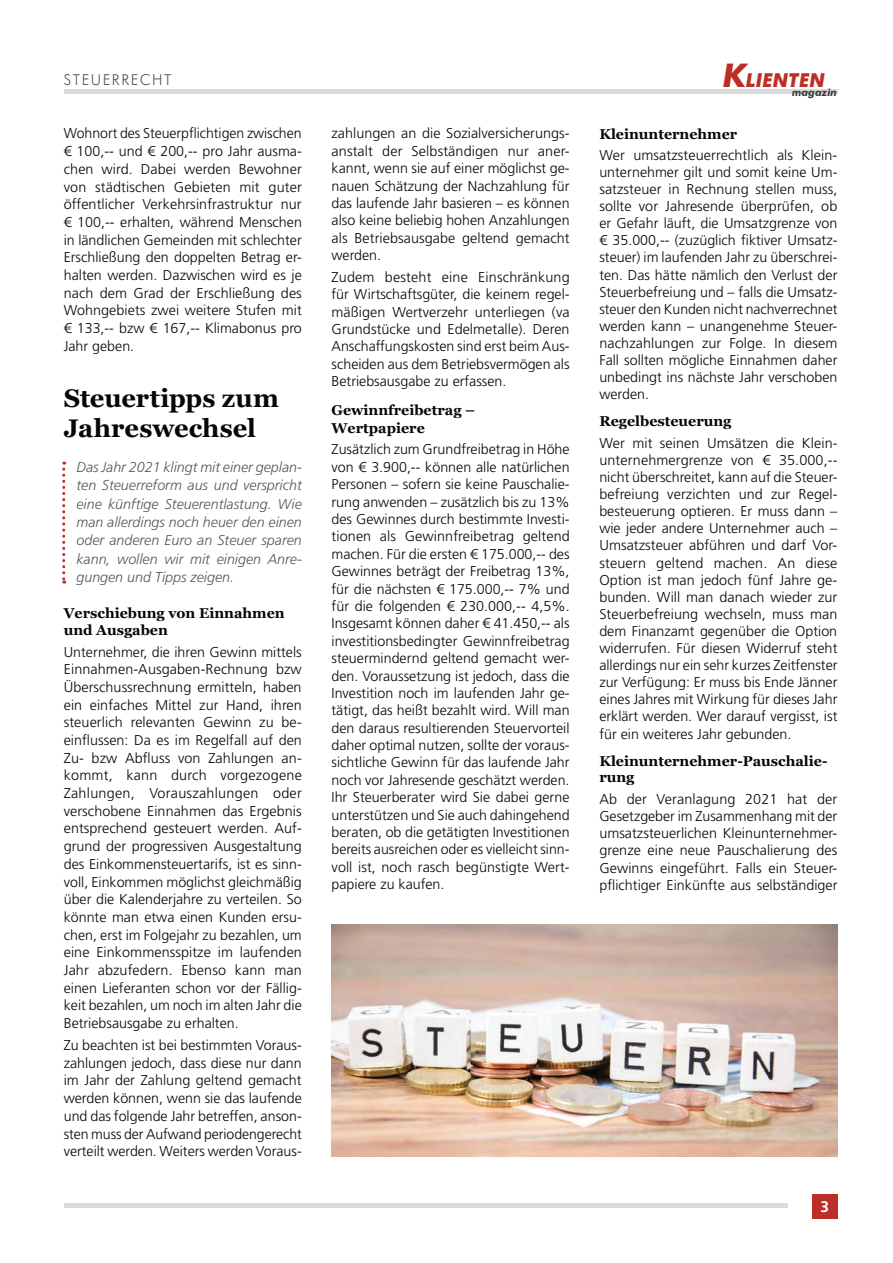
<style>
.page{position:relative;width:893px;height:1263px;background:#fff}
.page>*{position:absolute;margin:0;border:0;box-sizing:border-box;transform-origin:0 0}
.t1{font:700 25.5px/30.3px "Georgia";color:#040809}
.t2{font:italic 700 19.2px "Futura BT";color:#bc2e26}
.t3{font:700 15.3px "Frutiger LT Std";color:#fff}
.t4{font:300 15px "Futura BT";letter-spacing:.1em;color:#575757}
.t5{font:300 14.25px/17.7px "Frutiger LT Std";color:#040809;text-align:justify}
.t6{font:italic 300 14.25px/18.3px "Frutiger LT Std";color:#575757;text-align:justify}
.t7{font:700 14.25px/16.8px "Georgia";color:#040809}
.t8{font:italic 700 10.35px "Futura BT";color:#3d3c3b}
.s1{font-size:32.55px}
</style>
<div class="page">
<hr style="left:64px;top:90px;width:773px;height:4px;background:#dadad9">
<svg style="left:62px;top:462px;width:3px;height:122px"></svg>
<div style="left:64px;top:1203px;width:724px;height:5px;background:#dadad9"></div>
<div style="left:812px;top:1194px;width:25px;height:25px;background:#bc2e26"></div>
<img style="left:332px;top:925px;width:505px;height:231px">
<p class="t4" style="left:64px;top:70px;width:109px">STEUERRECHT</p>
<h2 class="t2" style="left:723px;top:69px;width:104px"><span class="s1">K</span>LIENTEN</h2>
<p class="t8" style="left:792px;top:86px;width:47px">magazin</p>
<p class="t5" style="left:64px;top:125px;width:240px">Wohnort des Steuerpflichtigen zwischen € 100,-- und € 200,-- pro Jahr ausma&shy;chen wird. Dabei werden Bewohner von städtischen Gebieten mit guter öffentlicher Verkehrsinfrastruktur nur € 100,-- erhalten, während Menschen in ländlichen Gemeinden mit schlechter Erschließung den doppelten Betrag er&shy;halten werden. Dazwischen wird es je nach dem Grad der Erschließung des Wohngebiets zwei weitere Stufen mit € 133,-- bzw € 167,-- Klimabonus pro Jahr geben.</p>
<h1 class="t1" style="left:64px;top:383px;width:217px">Steuertipps zum<br>Jahreswechsel</h1>
<p class="t6" style="left:77px;top:459px;width:227px">Das Jahr 2021 klingt mit einer geplan&shy;ten Steuerreform aus und verspricht eine künftige Steuerentlastung. Wie man allerdings noch heuer den einen oder anderen Euro an Steuer sparen kann, wollen wir mit einigen Anre&shy;gungen und Tipps zeigen.</p>
<p class="t7" style="left:64px;top:605px;width:222px">Verschiebung von Einnahmen und Ausgaben</p>
<p class="t5" style="left:64px;top:643px;width:240px">Unternehmer, die ihren Gewinn mittels Einnahmen-Ausgaben-Rechnung bzw Überschussrechnung ermitteln, haben ein einfaches Mittel zur Hand, ihren steuerlich relevanten Gewinn zu be&shy;einflussen: Da es im Regelfall auf den Zu- bzw Abfluss von Zahlungen an&shy;kommt, kann durch vorgezogene Zahlungen, Vorauszahlungen oder verschobene Einnahmen das Ergebnis entsprechend gesteuert werden. Auf&shy;grund der progressiven Ausgestaltung des Einkommensteuertarifs, ist es sinn&shy;voll, Einkommen möglichst gleichmäßig über die Kalenderjahre zu verteilen. So könnte man etwa einen Kunden ersu&shy;chen, erst im Folgejahr zu bezahlen, um eine Einkommensspitze im laufenden Jahr abzufedern. Ebenso kann man einen Lieferanten schon vor der Fällig&shy;keit bezahlen, um noch im alten Jahr die Betriebsausgabe zu erhalten.</p>
<p class="t5" style="left:64px;top:1037px;width:240px">Zu beachten ist bei bestimmten Voraus&shy;zahlungen jedoch, dass diese nur dann im Jahr der Zahlung geltend gemacht werden können, wenn sie das laufende und das folgende Jahr betreffen, anson&shy;sten muss der Aufwand periodengerecht verteilt werden. Weiters werden Voraus-</p>
<p class="t5" style="left:332px;top:125px;width:240px">zahlungen an die Sozialversicherungs&shy;anstalt der Selbständigen nur aner&shy;kannt, wenn sie auf einer möglichst ge&shy;nauen Schätzung der Nachzahlung für das laufende Jahr basieren – es können also keine beliebig hohen Anzahlungen als Betriebsausgabe geltend gemacht werden.</p>
<p class="t5" style="left:332px;top:269px;width:240px">Zudem besteht eine Einschränkung für Wirtschaftsgüter, die keinem regel&shy;mäßigen Wertverzehr unterliegen (va Grundstücke und Edelmetalle). Deren Anschaffungskosten sind erst beim Aus&shy;scheiden aus dem Betriebsvermögen als Betriebsausgabe zu erfassen.</p>
<p class="t7" style="left:332px;top:401px;width:145px;line-height:18px">Gewinnfreibetrag –<br>Wertpapiere</p>
<p class="t5" style="left:332px;top:441px;width:240px">Zusätzlich zum Grundfreibetrag in Höhe von € 3.900,-- können alle natürlichen Personen – sofern sie keine Pauschalie&shy;rung anwenden – zusätzlich bis zu 13% des Gewinnes durch bestimmte Investi&shy;tionen als Gewinnfreibetrag geltend machen. Für die ersten € 175.000,-- des Gewinnes beträgt der Freibetrag 13%, für die nächsten € 175.000,-- 7% und für die folgenden € 230.000,-- 4,5%.<br>Insgesamt können daher € 41.450,-- als investitionsbedingter Gewinnfreibetrag steuermindernd geltend gemacht wer&shy;den. Voraussetzung ist jedoch, dass die Investition noch im laufenden Jahr ge&shy;tätigt, das heißt bezahlt wird. Will man den daraus resultierenden Steuervorteil daher optimal nutzen, sollte der voraus&shy;sichtliche Gewinn für das laufende Jahr noch vor Jahresende geschätzt werden.<br>Ihr Steuerberater wird Sie dabei gerne unterstützen und Sie auch dahingehend beraten, ob die getätigten Investitionen bereits ausreichen oder es vielleicht sinn&shy;voll ist, noch rasch begünstigte Wert&shy;papiere zu kaufen.</p>
<p class="t7" style="left:599px;top:125px;width:139px">Kleinunternehmer</p>
<p class="t5" style="left:599px;top:147px;width:240px;line-height:17.1px">Wer umsatzsteuerrechtlich als Klein&shy;unternehmer gilt und somit keine Um&shy;satzsteuer in Rechnung stellen muss, sollte vor Jahresende überprüfen, ob er Gefahr läuft, die Umsatzgrenze von € 35.000,-- (zuzüglich fiktiver Umsatz&shy;steuer) im laufenden Jahr zu überschrei&shy;ten. Das hätte nämlich den Verlust der Steuerbefreiung und – falls die Umsatz&shy;steuer den Kunden nicht nachverrechnet werden kann – unangenehme Steuer&shy;nachzahlungen zur Folge. In diesem Fall sollten mögliche Einnahmen daher unbedingt ins nächste Jahr verschoben werden.</p>
<p class="t7" style="left:599px;top:413px;width:134px">Regelbesteuerung</p>
<p class="t5" style="left:599px;top:435px;width:240px;line-height:17.1px">Wer mit seinen Umsätzen die Klein&shy;unternehmergrenze von € 35.000,-- nicht überschreitet, kann auf die Steuer&shy;befreiung verzichten und zur Regel&shy;besteuerung optieren. Er muss dann – wie jeder andere Unternehmer auch – Umsatzsteuer abführen und darf Vor&shy;steuern geltend machen. An diese Option ist man jedoch fünf Jahre ge&shy;bunden. Will man danach wieder zur Steuerbefreiung wechseln, muss man dem Finanzamt gegenüber die Option widerrufen. Für diesen Widerruf steht allerdings nur ein sehr kurzes Zeitfenster zur Verfügung: Er muss bis Ende Jänner eines Jahres mit Wirkung für dieses Jahr erklärt werden. Wer darauf vergisst, ist für ein weiteres Jahr gebunden.</p>
<p class="t7" style="left:599px;top:753px;width:229px">Kleinunternehmer-Pauschalie&shy;rung</p>
<p class="t5" style="left:599px;top:791px;width:240px;line-height:17.2px">Ab der Veranlagung 2021 hat der Gesetzgeber im Zusammenhang mit der umsatzsteuerlichen Kleinunternehmer&shy;grenze eine neue Pauschalierung des Gewinns eingeführt. Falls ein Steuer&shy;pflichtiger Einkünfte aus selbständiger</p>
<p class="t3" style="left:820px;top:1200px;width:10px">3</p>
</div>
